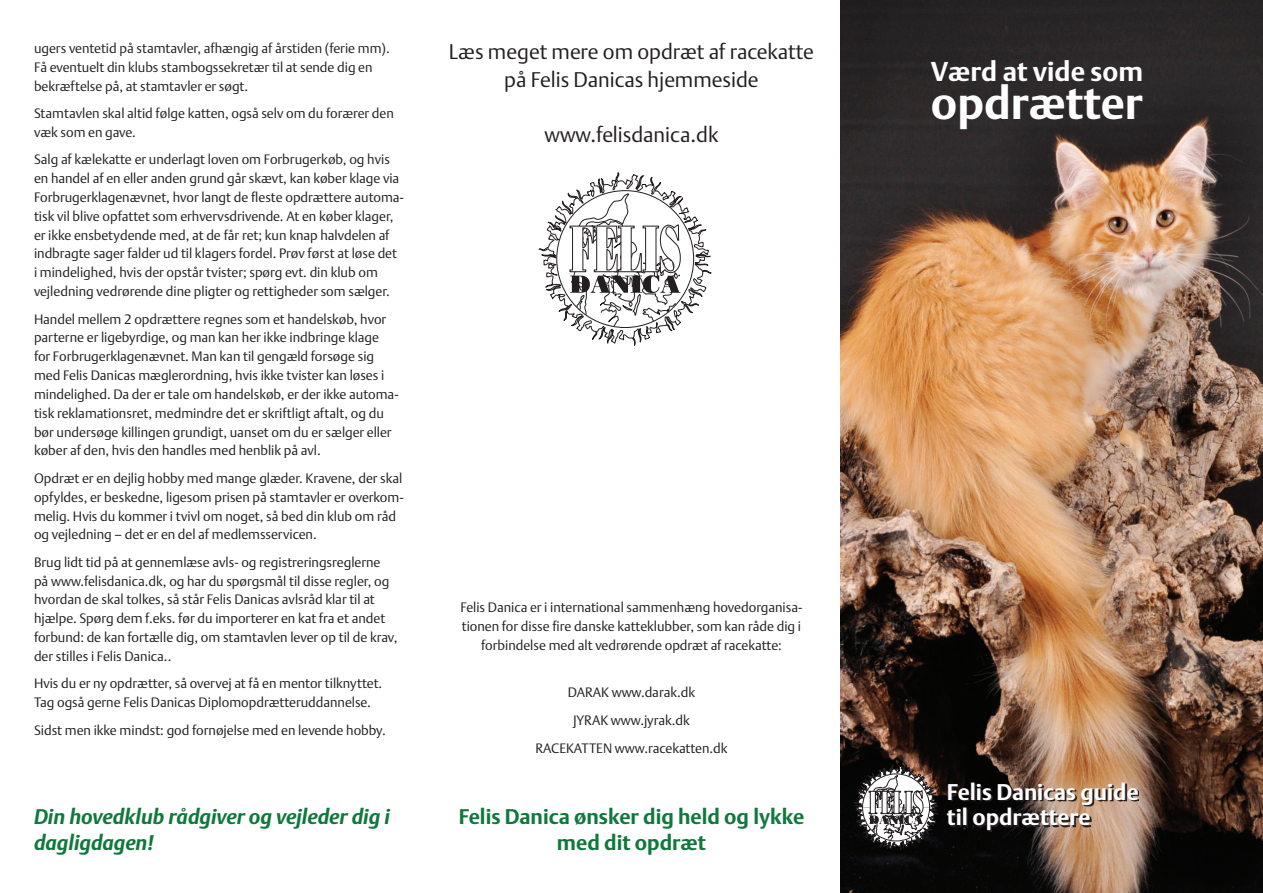
<style>
.page{position:relative;width:1263px;height:893px;background:#fff}
.page>*{position:absolute;margin:0;border:0;box-sizing:border-box;transform-origin:0 0}
.Overskrift{font:700 45px "DTL Argo ST";color:#fff}
.Overskrift-2{font:700 27px "DTL Argo ST";color:#fff}
.Overskrift-3{font:700 22.5px/25.5px "DTL Argo ST";color:#fff}
.t1{font:300 21px "DTL Argo T";color:#231f20}
.Overskrift-4{font:italic 700 21px/26.4px "DTL Argo ST";letter-spacing:-.005em;color:#0f793c}
.Overskrift-5{font:700 21px/26.8px "DTL Argo ST";color:#0f793c;text-align:center}
.t2{font:300 13.5px/18.9px "DTL Argo T";color:#231f20}
</style>
<div class="page">
<img style="left:841px;top:0;width:422px;height:893px">
<svg style="left:854px;top:765px;width:85px;height:85px"></svg>
<svg style="left:539px;top:172px;width:173px;height:174px"></svg>
<svg style="left:948px;top:784px;width:191px;height:48px"></svg>
<p class="t2" style="left:34px;top:39px;width:357px">ugers ventetid på stamtavler, afhængig af årstiden (ferie mm).<br>Få eventuelt din klubs stambogssekretær til at sende dig en bekræftelse på, at stamtavler er søgt.</p>
<p class="t2" style="left:34px;top:104px;width:361px">Stamtavlen skal altid følge katten, også selv om du forærer den væk som en gave.</p>
<p class="t2" style="left:34px;top:150px;width:371px">Salg af kælekatte er underlagt loven om Forbrugerkøb, og hvis en handel af en eller anden grund går skævt, kan køber klage via Forbrugerklagenævnet, hvor langt de fleste opdrættere automa&shy;tisk vil blive opfattet som erhvervsdrivende. At en køber klager, er ikke ensbetydende med, at de får ret; kun knap halvdelen af indbragte sager falder ud til klagers fordel. Prøv først at løse det<br>i mindelighed, hvis der opstår tvister; spørg evt. din klub om vejledning vedrørende dine pligter og rettigheder som sælger.</p>
<p class="t2" style="left:34px;top:309px;width:366px">Handel mellem 2 opdrættere regnes som et handelskøb, hvor parterne er ligebyrdige, og man kan her ikke indbringe klage for Forbrugerklagenævnet. Man kan til gengæld forsøge sig med Felis Danicas mæglerordning, hvis ikke tvister kan løses i mindelighed. Da der er tale om handelskøb, er der ikke automa&shy;tisk reklamationsret, medmindre det er skriftligt aftalt, og du bør undersøge killingen grundigt, uanset om du er sælger eller køber af den, hvis den handles med henblik på avl.</p>
<p class="t2" style="left:34px;top:468px;width:371px">Opdræt er en dejlig hobby med mange glæder. Kravene, der skal opfyldes, er beskedne, ligesom prisen på stamtavler er overkom&shy;melig. Hvis du kommer i tvivl om noget, så bed din klub om råd og vejledning – det er en del af medlemsservicen.</p>
<p class="t2" style="left:34px;top:552px;width:365px">Brug lidt tid på at gennemlæse avls- og registreringsreglerne på www.felisdanica.dk, og har du spørgsmål til disse regler, og hvordan de skal tolkes, så står Felis Danicas avlsråd klar til at hjælpe. Spørg dem f.eks. før du importerer en kat fra et andet forbund: de kan fortælle dig, om stamtavlen lever op til de krav, der stilles i Felis Danica..</p>
<p class="t2" style="left:34px;top:674px;width:350px">Hvis du er ny opdrætter, så overvej at få en mentor tilknyttet.<br>Tag også gerne Felis Danicas Diplomopdrætteruddannelse.</p>
<p class="t2" style="left:34px;top:720px;width:353px">Sidst men ikke mindst: god fornøjelse med en levende hobby.</p>
<p class="Overskrift-4" style="left:34px;top:803px;width:357px">Din hovedklub rådgiver og vejleder dig i dagligdagen!</p>
<p class="t1" style="left:449px;top:39px;width:367px">Læs meget mere om opdræt af racekatte</p>
<p class="t1" style="left:504px;top:67px;width:256px">på Felis Danicas hjemmeside</p>
<p class="t1" style="left:544px;top:122px;width:175px">www.felisdanica.dk</p>
<p class="t2" style="left:460px;top:597px;width:344px;line-height:19.4px;text-align:center">Felis Danica er i international sammenhæng hovedorganisa&shy;tionen for disse fire danske katteklubber, som kan råde dig i forbindelse med alt vedrørende opdræt af racekatte:</p>
<p class="t2" style="left:568px;top:683px;width:129px">DARAK www.darak.dk</p>
<p class="t2" style="left:573px;top:711px;width:118px">JYRAK www.jyrak.dk</p>
<p class="t2" style="left:535px;top:739px;width:194px">RACEKATTEN www.racekatten.dk</p>
<p class="Overskrift-5" style="left:459px;top:803px;width:347px">Felis Danica ønsker dig held og lykke med dit opdræt</p>
<p class="Overskrift-2" style="left:931px;top:56px;width:214px">Værd at vide som</p>
<p class="Overskrift" style="left:931px;top:76px;width:213px">opdrætter</p>
<p class="Overskrift-3" style="left:947px;top:779px;width:193px">Felis Danicas guide til opdrættere</p>
</div>
